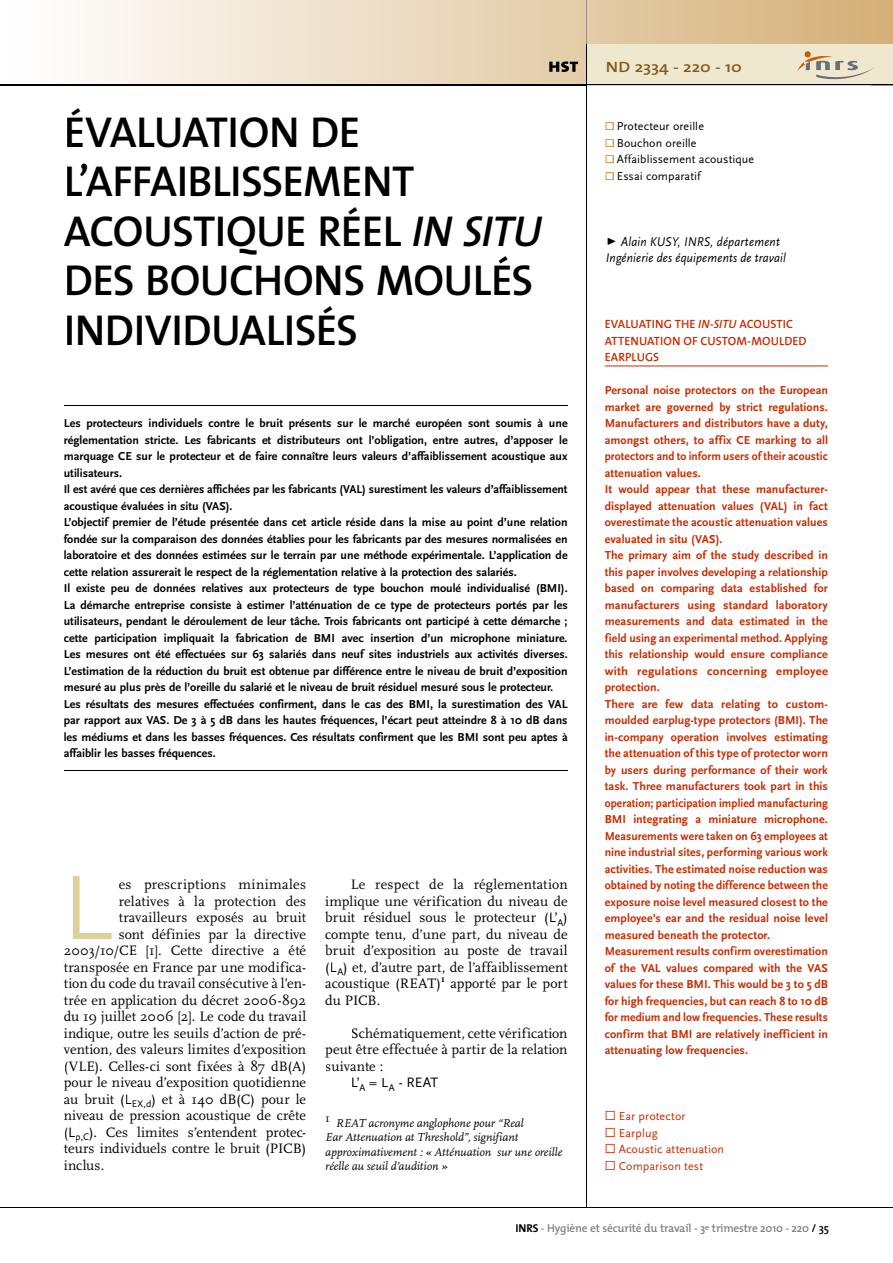
<style>
.page{position:relative;width:893px;height:1263px;background:#fff}
.page>*{position:absolute;margin:0;border:0;box-sizing:border-box;transform-origin:0 0}
.t1{font:88.2px "DIN";color:#ded09a}
.t2{font:600 43.5px/49.5px "The Mix";letter-spacing:-.015em;color:#000}
.t3{font:600 15px "The Mix";color:#835c1c;scale:1.17 1}
.t4{font:14.25px/16.5px "FF Scala";letter-spacing:.005em;color:#000;text-align:justify}
.t5{font:14.25px "FF Scala";letter-spacing:.025em;color:#000}
.t6{font:14.25px "Scala Sans";color:#000}
.t7{font:italic 13.2px/16.5px "Scala Sans";letter-spacing:.015em;color:#000;scale:.91 1}
.t8{font:700 12px/16.5px "Scala Sans";color:#000}
.t9{font:700 12px/16.5px "Scala Sans";letter-spacing:.005em;color:#c72c00}
.t10{font:italic 12px/14.4px "FF Scala";color:#000}
.t11{font:12px "Scala Sans";letter-spacing:.01em;color:#000}
.t12{font:600 12px/16.5px "The Mix";letter-spacing:.005em;color:#c72c00}
.t13{font:12px "Scala Sans";letter-spacing:.01em;color:#c72c00}
.t14{font:600 11.4px "The Mix";letter-spacing:-.015em;color:#818084}
.s1{font-style:italic}
.s2{font-family:"Scala Sans"}
.s3{color:#d06a00}
.s4{font-family:"The Mix Semi Bold Caps";font-weight:400;font-style:italic}
.s5{font-weight:700;color:#000}
.s6{color:#000}
</style>
<div class="page">
<hr style="left:64px;top:405px;width:504px;height:1px;background:#000">
<hr style="left:64px;top:770px;width:504px;height:1px;background:#000">
<hr style="left:605px;top:366px;width:223px;height:1px;background:#c72c00">
<svg style="left:0;top:0;width:893px;height:85px"></svg>
<div style="left:587px;top:45px;width:306px;height:40px;background:#efe8ce"></div>
<div style="left:804px;top:51px;width:7px;height:6px;background:#ce5800;border-radius:50%"></div>
<svg style="left:797px;top:55px;width:77px;height:24px"></svg>
<img style="left:549px;top:61px;width:29px;height:11px">
<img style="left:0;top:85px;width:587px;height:1px">
<img style="left:587px;top:0;width:1px;height:45px">
<hr style="left:587px;top:45px;width:1px;height:40px;background:#000">
<hr style="left:587px;top:85px;width:1px;height:1123px;background:#000">
<svg style="left:587px;top:85px;width:306px;height:1px"></svg>
<hr style="left:0;top:1208px;width:893px;height:1px;background:#000">
<h2 class="t2" style="left:64px;top:106px;width:480px">ÉVALUATION DE<br>L’AFFAIBLISSEMENT<br>ACOUSTIQUE RÉEL <span class="s1">IN SITU<br></span>DES BOUCHONS MOULÉS<br>INDIVIDUALISÉS</h2>
<p class="t8" style="left:64px;top:415px;width:505px">Les protecteurs individuels contre le bruit présents sur le marché européen sont soumis à une réglementation stricte. Les fabricants et distributeurs ont l’obligation, entre autres, d’apposer le marquage CE sur le protecteur et de faire connaître leurs valeurs d’affaiblissement acoustique aux utilisateurs.<br>Il est avéré que ces dernières affichées par les fabricants (VAL) surestiment les valeurs d’affaiblissement acoustique évaluées in situ (VAS).<br>L’objectif premier de l’étude présentée dans cet article réside dans la mise au point d’une relation fondée sur la comparaison des données établies pour les fabricants par des mesures normalisées en laboratoire et des données estimées sur le terrain par une méthode expérimentale. L’application de cette relation assurerait le respect de la réglementation relative à la protection des salariés.<br>Il existe peu de données relatives aux protecteurs de type bouchon moulé individualisé (BMI).<br>La démarche entreprise consiste à estimer l’atténuation de ce type de protecteurs portés par les utilisateurs, pendant le déroulement de leur tâche. Trois fabricants ont participé à cette démarche ; cette participation impliquait la fabrication de BMI avec insertion d’un microphone miniature.<br>Les mesures ont été effectuées sur 63 salariés dans neuf sites industriels aux activités diverses.<br>L’estimation de la réduction du bruit est obtenue par différence entre le niveau de bruit d’exposition mesuré au plus près de l’oreille du salarié et le niveau de bruit résiduel mesuré sous le protecteur.<br>Les résultats des mesures effectuées confirment, dans le cas des BMI, la surestimation des VAL par rapport aux VAS. De 3 à 5 dB dans les hautes fréquences, l’écart peut atteindre 8 à 10 dB dans les médiums et dans les basses fréquences. Ces résultats confirment que les BMI sont peu aptes à affaiblir les basses fréquences.</p>
<h1 class="t1" style="left:64px;top:852px;width:52px">L</h1>
<p class="t5" style="left:119px;top:877px;width:189px">es prescriptions minimales</p>
<p class="t4" style="left:119px;top:893px;width:189px">relatives à la protection des</p>
<p class="t4" style="left:119px;top:910px;width:189px">travailleurs exposés au bruit</p>
<p class="t4" style="left:119px;top:926px;width:189px">sont définies par la directive</p>
<p class="t4" style="left:64px;top:943px;width:244px">2003/10/CE [1]. Cette directive a été</p>
<p class="t4" style="left:64px;top:959px;width:244px">transposée en France par une modifica-</p>
<p class="t4" style="left:64px;top:976px;width:244px">tion du code du travail consécutive à l’en-</p>
<p class="t4" style="left:64px;top:992px;width:244px">trée en application du décret 2006-892</p>
<p class="t4" style="left:64px;top:1009px;width:244px">du 19 juillet 2006 [2]. Le code du travail</p>
<p class="t4" style="left:64px;top:1025px;width:244px">indique, outre les seuils d’action de pré-</p>
<p class="t4" style="left:64px;top:1042px;width:244px">vention, des valeurs limites d’exposition</p>
<p class="t4" style="left:64px;top:1058px;width:244px">(VLE). Celles-ci sont fixées à 87 dB(A)</p>
<p class="t4" style="left:64px;top:1075px;width:244px">pour le niveau d’exposition quotidienne</p>
<p class="t4" style="left:64px;top:1091px;width:244px">au bruit (<span class="s2">L</span><sub>EX,d</sub>) et à 140 dB(C) pour le</p>
<p class="t4" style="left:64px;top:1108px;width:244px">niveau de pression acoustique de crête</p>
<p class="t4" style="left:64px;top:1124px;width:244px">(<span class="s2">L</span><sub>p,C</sub>). Ces limites s’entendent protec-</p>
<p class="t4" style="left:64px;top:1141px;width:244px">teurs individuels contre le bruit (PICB)</p>
<p class="t4" style="left:64px;top:1157px;width:42px">inclus.</p>
<p class="t4" style="left:325px;top:877px;width:244px;text-indent:26px">Le respect de la réglementation implique une vérification du niveau de bruit résiduel sous le protecteur (<span class="s2">L’</span><sub>A</sub>) compte tenu, d’une part, du niveau de bruit d’exposition au poste de travail (<span class="s2">L</span><sub>A</sub>) et, d’autre part, de l’affaiblissement acoustique (REAT)<sup>1</sup> apporté par le port du PICB.</p>
<p class="t4" style="left:325px;top:1025px;width:244px;text-indent:26px">Schématiquement, cette vérification peut être effectuée à partir de la relation suivante :</p>
<p class="t6" style="left:351px;top:1075px;width:89px">L’<sub>A</sub> = L<sub>A</sub> - REAT</p>
<p class="t10" style="left:325px;top:1116px;width:238px"><sup>1</sup> REAT acronyme anglophone pour “Real<br>Ear Attenuation at Threshold”, signifiant approximativement : « Atténuation sur une oreille réelle au seuil d’audition »</p>
<p class="t3" style="left:606px;top:54px;width:118px">ND 2334 - 220 - 10</p>
<p class="t11" style="left:606px;top:120px;width:100px"><span class="s3">✓</span> Protecteur oreille</p>
<p class="t11" style="left:606px;top:136px;width:92px"><span class="s3">✓</span> Bouchon oreille</p>
<p class="t11" style="left:606px;top:153px;width:150px"><span class="s3">✓</span> Affaiblissement acoustique</p>
<p class="t11" style="left:606px;top:169px;width:96px"><span class="s3">✓</span> Essai comparatif</p>
<p class="t7" style="left:606px;top:233px;width:199px;text-indent:15px">Alain KUSY, INRS, département<br>Ingénierie des équipements de travail</p>
<p class="t12" style="left:605px;top:316px;width:203px">EVALUATING THE <span class="s4">IN-SITU</span> ACOUSTIC<br>ATTENUATION OF CUSTOM-MOULDED<br>EARPLUGS</p>
<p class="t9" style="left:605px;top:382px;width:225px">Personal noise protectors on the European market are governed by strict regulations.<br>Manufacturers and distributors have a duty, amongst others, to affix CE marking to all protectors and to inform users of their acoustic attenuation values.<br>It would appear that these manufacturer&shy;displayed attenuation values (VAL) in fact overestimate the acoustic attenuation values evaluated in situ (VAS).<br>The primary aim of the study described in this paper involves developing a relationship based on comparing data established for manufacturers using standard laboratory measurements and data estimated in the field using an experimental method. Applying this relationship would ensure compliance with regulations concerning employee protection.<br>There are few data relating to custom&shy;moulded earplug-type protectors (BMI). The in-company operation involves estimating the attenuation of this type of protector worn by users during performance of their work task. Three manufacturers took part in this operation; participation implied manufacturing BMI integrating a miniature microphone.<br>Measurements were taken on 63 employees at nine industrial sites, performing various work activities. The estimated noise reduction was obtained by noting the difference between the exposure noise level measured closest to the employee’s ear and the residual noise level measured beneath the protector.<br>Measurement results confirm overestimation of the VAL values compared with the VAS values for these BMI. This would be 3 to 5 dB for high frequencies, but can reach 8 to 10 dB for medium and low frequencies. These results confirm that BMI are relatively inefficient in attenuating low frequencies.</p>
<p class="t13" style="left:606px;top:1110px;width:81px">✓ Ear protector</p>
<p class="t13" style="left:606px;top:1126px;width:53px">✓ Earplug</p>
<p class="t13" style="left:606px;top:1143px;width:120px">✓ Acoustic attenuation</p>
<p class="t13" style="left:606px;top:1159px;width:99px">✓ Comparison test</p>
<p class="t14" style="left:515px;top:1219px;width:315px"><span class="s5">INRS</span> - Hygiène et sécurité du travail - 3<sup>e</sup> trimestre 2010 - 220 <span class="s6">/ 35</span></p>
</div>
